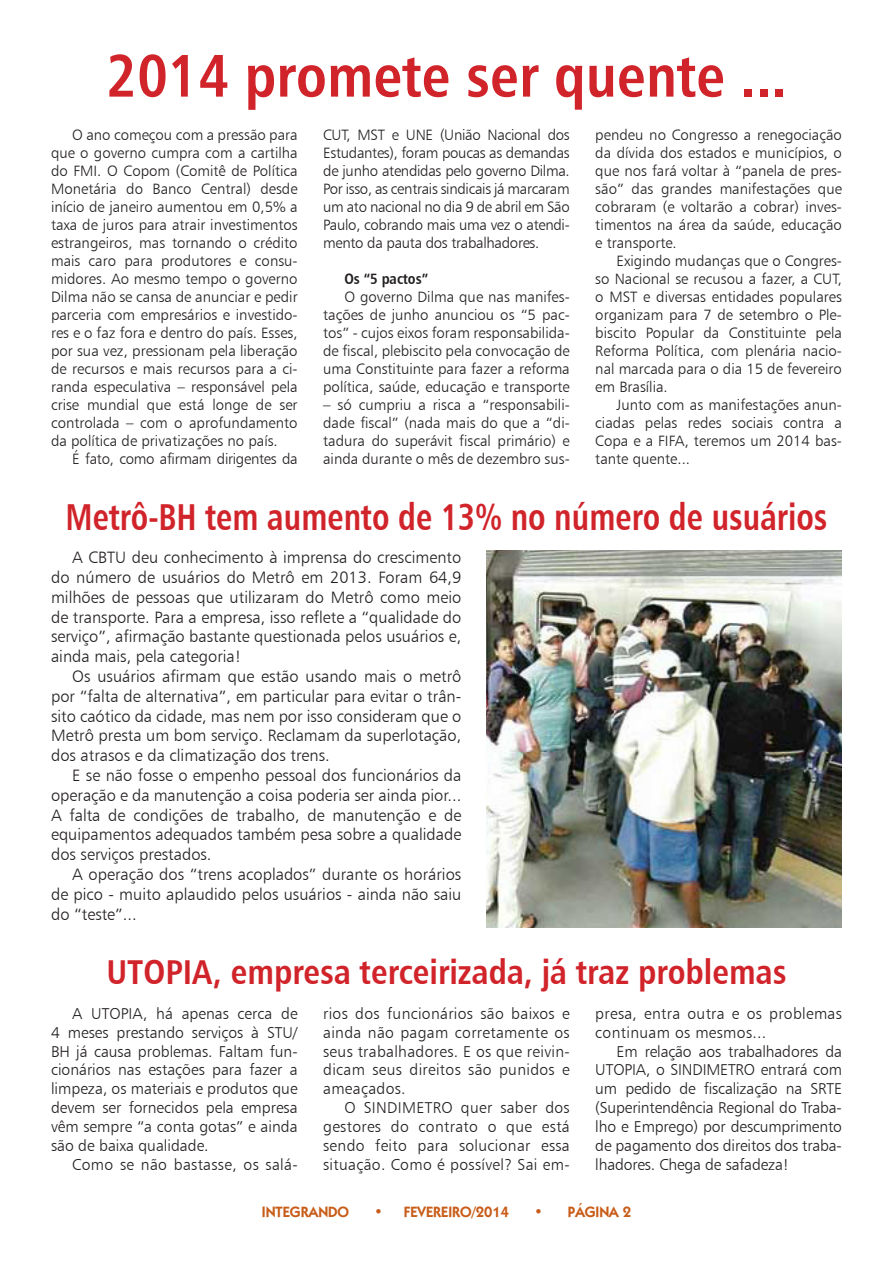
<style>
.page{position:relative;width:893px;height:1263px;background:#fff}
.page>*{position:absolute;margin:0;border:0;box-sizing:border-box;transform-origin:0 0}
.t1{font:60px "Humanist 777 BT Bold Condensed B";color:#d1232a}
.t2{font:37.5px "Humanist 777 BT Bold Condensed B";color:#d1232a;scale:.9 1}
.t3{font:34.5px "Humanist 777 BT Bold Condensed B";color:#d1232a}
.t4{font:16.5px/19.8px "Humanist 777 BT Light B";color:#231f20;text-align:justify}
.t5{font:15.75px/18.9px "Humanist 777 BT Light B";letter-spacing:.02em;color:#231f20;text-align:justify}
.t6{font:15px/18px "Humanist 777 BT Light B";color:#231f20;text-align:justify}
.t7{font:600 15px "Kabel IT Cby BT";color:#c85c18}
.t8{font:15px "Humanist 777 BT Light B";letter-spacing:-.02em;color:#231f20}
.t9{font:15px "Humanist 777 BT Bold Condensed B";color:#231f20}
</style>
<div class="page">
<img style="left:486px;top:551px;width:356px;height:376px">
<p class="t1" style="left:107px;top:38px;width:681px">2014 promete ser quente ...</p>
<p class="t6" style="left:51px;top:126px;width:248px;text-indent:21px">O ano começou com a pressão para que o governo cumpra com a cartilha do FMI. O Copom (Comitê de Política Monetária do Banco Central) desde início de janeiro aumentou em 0,5% a taxa de juros para atrair investimentos estrangeiros, mas tornando o crédito mais caro para produtores e consu&shy;midores. Ao mesmo tempo o governo Dilma não se cansa de anunciar e pedir parceria com empresários e investido&shy;res e o faz fora e dentro do país. Esses, por sua vez, pressionam pela liberação de recursos e mais recursos para a ci&shy;randa especulativa – responsável pela crise mundial que está longe de ser controlada – com o aprofundamento da política de privatizações no país.</p>
<p class="t8" style="left:72px;top:450px;width:227px">É fato, como afirmam dirigentes da</p>
<p class="t6" style="left:323px;top:126px;width:248px">CUT, MST e UNE (União Nacional dos Estudantes), foram poucas as demandas de junho atendidas pelo governo Dilma.<br>Por isso, as centrais sindicais já marcaram um ato nacional no dia 9 de abril em São Paulo, cobrando mais uma vez o atendi&shy;mento da pauta dos trabalhadores.</p>
<p class="t9" style="left:344px;top:269px;width:85px">Os “5 pactos”</p>
<p class="t6" style="left:323px;top:288px;width:248px;text-indent:21px">O governo Dilma que nas manifes&shy;tações de junho anunciou os “5 pac&shy;tos” - cujos eixos foram responsabilida&shy;de fiscal, plebiscito pela convocação de uma Constituinte para fazer a reforma política, saúde, educação e transporte</p>
<p class="t6" style="left:323px;top:396px;width:248px">– só cumpriu a risca a “responsabili&shy;dade fiscal” (nada mais do que a “di&shy;tadura do superávit fiscal primário) e ainda durante o mês de dezembro sus-</p>
<p class="t6" style="left:595px;top:126px;width:248px">pendeu no Congresso a renegociação da dívida dos estados e municípios, o que nos fará voltar à “panela de pres&shy;são” das grandes manifestações que cobraram (e voltarão a cobrar) inves&shy;timentos na área da saúde, educação e transporte.</p>
<p class="t6" style="left:595px;top:252px;width:248px;text-indent:21px">Exigindo mudanças que o Congres&shy;so Nacional se recusou a fazer, a CUT, o MST e diversas entidades populares organizam para 7 de setembro o Ple&shy;biscito Popular da Constituinte pela Reforma Política, com plenária nacio&shy;nal marcada para o dia 15 de fevereiro em Brasília.</p>
<p class="t6" style="left:595px;top:396px;width:248px;text-indent:21px">Junto com as manifestações anun&shy;ciadas pelas redes sociais contra a Copa e a FIFA, teremos um 2014 bas&shy;tante quente...</p>
<p class="t2" style="left:66px;top:494px;width:848px">Metrô-BH tem aumento de 13% no número de usuários</p>
<p class="t4" style="left:51px;top:547px;width:412px;text-indent:21px">A CBTU deu conhecimento à imprensa do crescimento do número de usuários do Metrô em 2013. Foram 64,9 milhões de pessoas que utilizaram do Metrô como meio de transporte. Para a empresa, isso reflete a “qualidade do serviço”, afirmação bastante questionada pelos usuários e, ainda mais, pela categoria!</p>
<p class="t4" style="left:51px;top:666px;width:412px;text-indent:21px">Os usuários afirmam que estão usando mais o metrô por “falta de alternativa”, em particular para evitar o trân&shy;sito caótico da cidade, mas nem por isso consideram que o Metrô presta um bom serviço. Reclamam da superlotação, dos atrasos e da climatização dos trens.</p>
<p class="t4" style="left:51px;top:765px;width:412px;text-indent:21px">E se não fosse o empenho pessoal dos funcionários da operação e da manutenção a coisa poderia ser ainda pior...<br>A falta de condições de trabalho, de manutenção e de equipamentos adequados também pesa sobre a qualidade dos serviços prestados.</p>
<p class="t4" style="left:51px;top:864px;width:412px;text-indent:21px">A operação dos “trens acoplados” durante os horários de pico - muito aplaudido pelos usuários - ainda não saiu do “teste”...</p>
<p class="t3" style="left:106px;top:950px;width:682px">UTOPIA, empresa terceirizada, já traz problemas</p>
<p class="t5" style="left:51px;top:1003px;width:248px;text-indent:21px">A UTOPIA, há apenas cerca de 4 meses prestando serviços à STU/ BH já causa problemas. Faltam fun&shy;cionários nas estações para fazer a limpeza, os materiais e produtos que devem ser fornecidos pela empresa vêm sempre “a conta gotas” e ainda são de baixa qualidade.</p>
<p class="t5" style="left:72px;top:1155px;width:227px">Como se não bastasse, os salá-</p>
<p class="t5" style="left:323px;top:1003px;width:248px">rios dos funcionários são baixos e ainda não pagam corretamente os seus trabalhadores. E os que reivin&shy;dicam seus direitos são punidos e ameaçados.</p>
<p class="t5" style="left:323px;top:1098px;width:248px;text-indent:21px">O SINDIMETRO quer saber dos gestores do contrato o que está sendo feito para solucionar essa situação. Como é possível? Sai em-</p>
<p class="t5" style="left:595px;top:1003px;width:248px">presa, entra outra e os problemas continuam os mesmos...</p>
<p class="t5" style="left:595px;top:1041px;width:248px;text-indent:21px">Em relação aos trabalhadores da UTOPIA, o SINDIMETRO entrará com um pedido de fiscalização na SRTE (Superintendência Regional do Traba&shy;lho e Emprego) por descumprimento de pagamento dos direitos dos traba&shy;lhadores. Chega de safadeza!</p>
<p class="t7" style="left:262px;top:1202px;width:89px">INTEGRANDO</p>
<p class="t7" style="left:374px;top:1202px;width:137px">• FEVEREIRO/2014</p>
<p class="t7" style="left:534px;top:1202px;width:99px">• PÁGINA 2</p>
</div>
